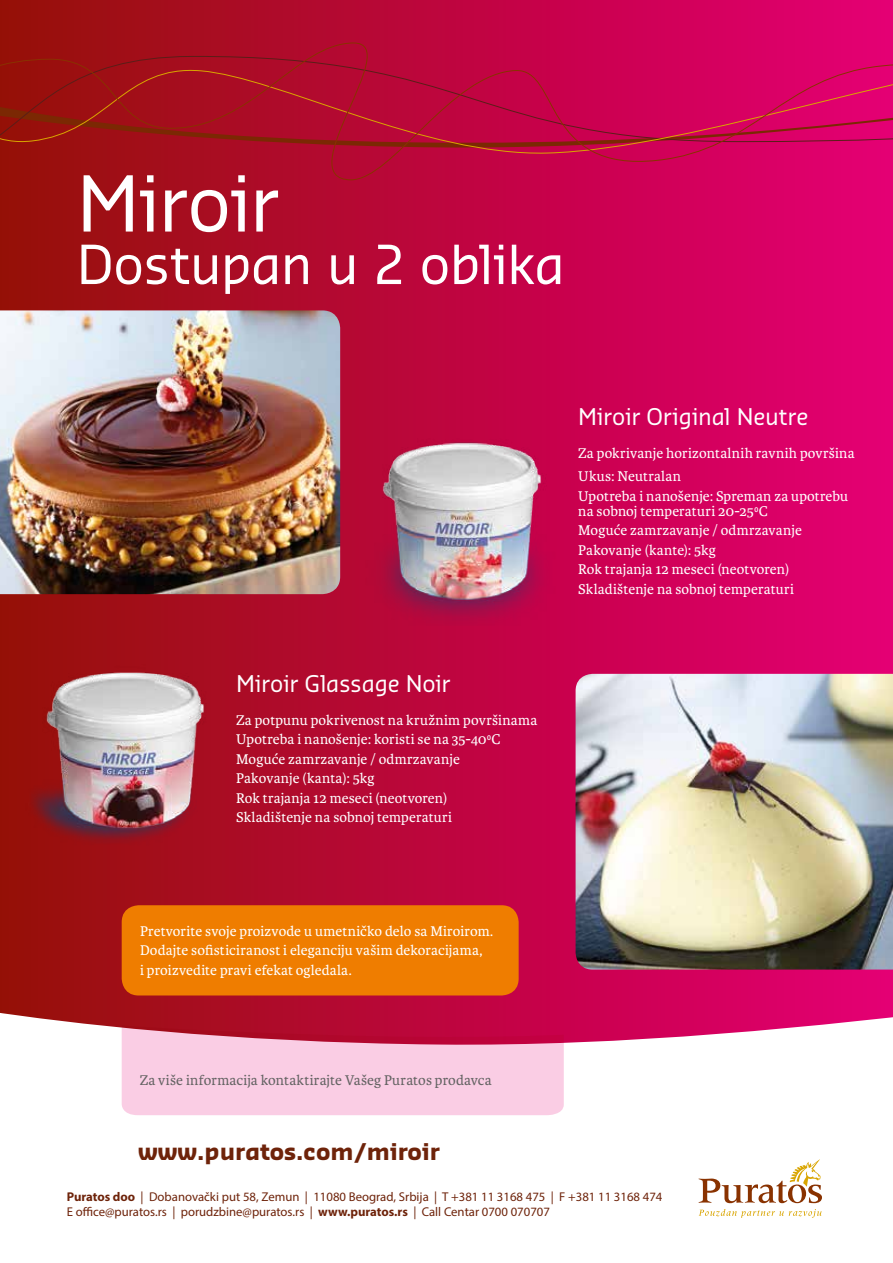
<style>
.page{position:relative;width:893px;height:1263px;background:#fff}
.page>*{position:absolute;margin:0;border:0;box-sizing:border-box;transform-origin:0 0}
.t1{font:75px "Sansa";letter-spacing:-.015em;color:#fff}
.t2{font:52.5px "Sansa";letter-spacing:-.02em;color:#fff}
.t3{font:22.5px "Sansa";letter-spacing:-.01em;color:#fff}
.t4{font:700 22.5px "Sansa";color:#6e230a}
.t5{font:15px/19.5px "Karmina";letter-spacing:.005em;color:#fff}
.t6{font:15px "Karmina";letter-spacing:.005em;color:#646363}
.t7{font:12.75px/15.3px "Myriad Pro";color:#6e230a}
.s1{font-family:"Myriad Pro";font-stretch:condensed}
.s2{font-weight:700}
</style>
<div class="page">
<div style="left:0;top:0;width:893px;height:1263px;background:linear-gradient(to right,#951008,#e50075)"></div>
<svg style="left:0;top:181px;width:893px;height:14px;background:#bd063e"></svg>
<svg style="left:0;top:0;width:893px;height:181px;background:#bb083c"></svg>
<img style="left:576px;top:674px;width:317px;height:295px">
<svg style="left:0;top:975px;width:893px;height:90px"></svg>
<svg style="left:0;top:1065px;width:893px;height:198px"></svg>
<svg style="left:122px;top:1024px;width:442px;height:91px;background:#eeaac5"></svg>
<img style="left:315px;top:371px;width:254px;height:254px">
<img style="left:2px;top:649px;width:250px;height:233px">
<div style="left:122px;top:905px;width:397px;height:90px;background:#ef7d00;border-radius:17px"></div>
<img style="left:0;top:310px;width:340px;height:284px">
<svg style="left:699px;top:1209px;width:123px;height:9px"></svg>
<svg style="left:699px;top:1159px;width:123px;height:44px"></svg>
<h1 class="t1" style="left:77px;top:156px;width:204px">Miroir</h1>
<h2 class="t2" style="left:77px;top:231px;width:490px">Dostupan u 2 oblika</h2>
<h3 class="t3" style="left:236px;top:670px;width:216px">Miroir Glassage Noir</h3>
<p class="t5" style="left:236px;top:710px;width:303px">Za potpunu pokrivenost na kružnim površinama Upotreba i nanošenje: koristi se na 35-40<span class="s1">o</span>C Moguće zamrzavanje / odmrzavanje<br>Pakovanje (kanta): 5kg<br>Rok trajanja 12 meseci (neotvoren)<br>Skladištenje na sobnoj temperaturi</p>
<p class="t5" style="left:140px;top:921px;width:355px">Pretvorite svoje proizvode u umetničko delo sa Miroirom.<br>Dodajte sofisticiranost i eleganciju vašim dekoracijama,<br>i proizvedite pravi efekat ogledala.</p>
<p class="t6" style="left:140px;top:1071px;width:353px">Za više informacija kontaktirajte Vašeg Puratos prodavca</p>
<h3 class="t4" style="left:138px;top:1136px;width:303px">www.puratos.com/miroir</h3>
<h3 class="t3" style="left:578px;top:403px;width:232px">Miroir Original Neutre</h3>
<p class="t5" style="left:578px;top:441px;width:278px;line-height:23.7px">Za pokrivanje horizontalnih ravnih površina<br>Ukus: Neutralan</p>
<p class="t5" style="left:578px;top:489px;width:272px;line-height:15px">Upotreba i nanošenje: Spreman za upotrebu na sobnoj temperaturi 20-25<span class="s1">o</span>C</p>
<p class="t5" style="left:578px;top:521px;width:225px">Moguće zamrzavanje / odmrzavanje<br>Pakovanje (kante): 5kg<br>Rok trajanja 12 meseci (neotvoren)<br>Skladištenje na sobnoj temperaturi</p>
<p class="t7" style="left:67px;top:1189px;width:597px"><span class="s2">Puratos doo</span> | Dobanovački put 58, Zemun | 11080 Beograd, Srbija | T +381 11 3168 475 | F +381 11 3168 474<br>E office@puratos.rs | porudzbine@puratos.rs | <span class="s2">www.puratos.rs</span> | Call Centar 0700 070707</p>
</div>
